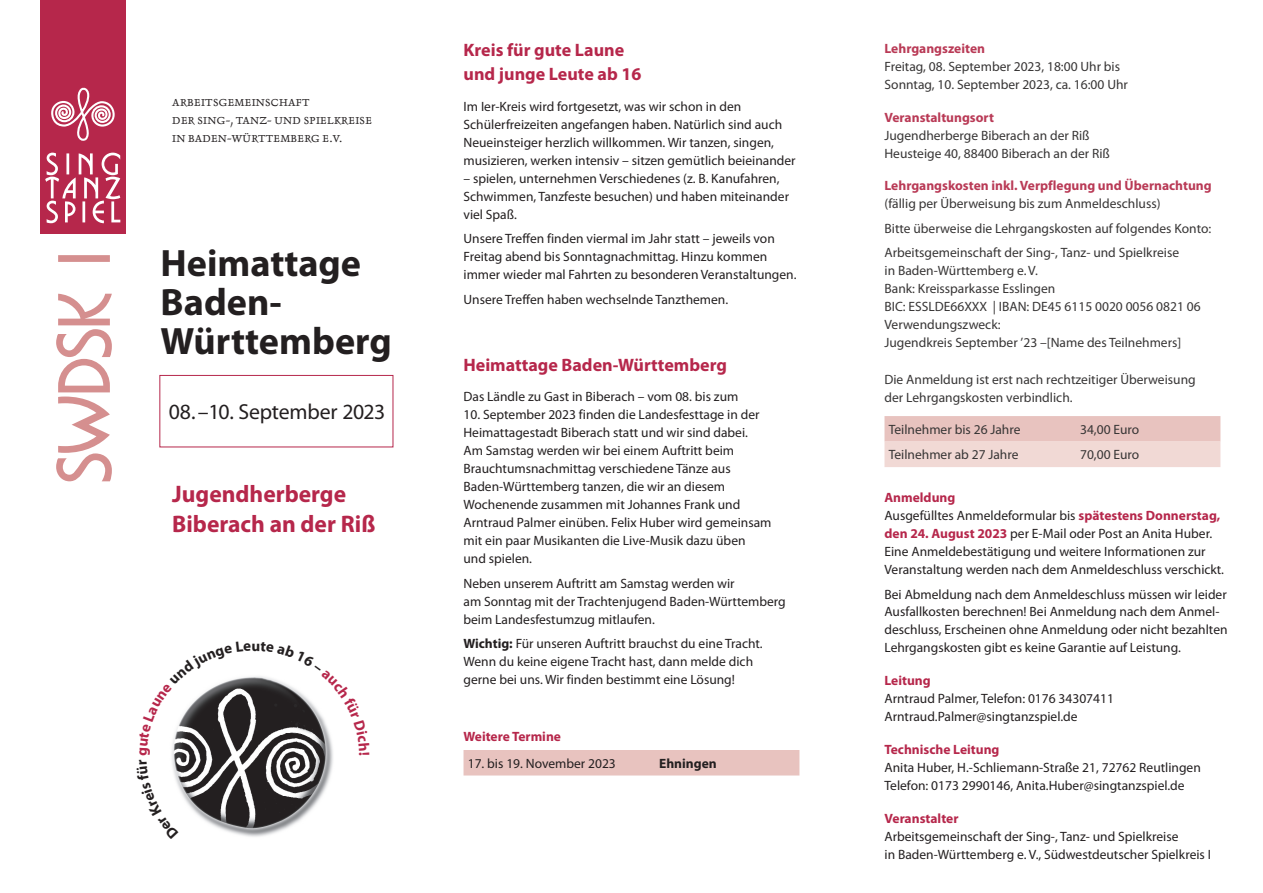
<style>
.page{position:relative;width:1263px;height:893px;background:#fff}
.page>*{position:absolute;margin:0;border:0;box-sizing:border-box;transform-origin:0 0}
.t1{font:700 38.25px/39px "Myriad Pro";color:#231f20}
.t2{font:700 24px/30px "Myriad Pro";color:#b6274b}
.t3{font:21.75px "Myriad Pro";letter-spacing:-.01em;color:#231f20}
.t4{font:700 18px/24px "Myriad Pro";color:#b6274b}
.t5{font:13.5px/18px "Myriad Pro";color:#231f20}
.t6{font:13.5px/18px "Myriad Pro";color:#373535}
.t7{font:700 13.5px "Myriad Pro";color:#b93a56}
.t8{font:13.5px/18px "Delphin LT Std 1";letter-spacing:.02em;color:#231f20}
.t9{font:700 13.5px "Myriad Pro";color:#b6274b}
.t10{font:700 13.5px "Myriad Pro";color:#231f20}
.s1{font-weight:700}
.s2{font-weight:700;color:#b6274b}
</style>
<div class="page">
<div style="left:159px;top:375px;width:234px;height:72px;border:1px solid #b6274b"></div>
<div style="left:40px;top:0;width:85px;height:234px;background:#b6274b"></div>
<svg style="left:51px;top:88px;width:64px;height:53px"></svg>
<svg style="left:45px;top:153px;width:75px;height:71px"></svg>
<svg style="left:56px;top:255px;width:56px;height:226px"></svg>
<div style="left:463px;top:750px;width:336px;height:25px;background:#e8c3bf"></div>
<svg style="left:884px;top:416px;width:336px;height:51px;background:#ecceca"></svg>
<svg style="left:172px;top:676px;width:161px;height:161px"></svg>
<p class="t8" style="left:172px;top:93px;width:201px">ARBEITSGEMEINSCHAFT<br>DER SING-, TANZ- UND SPIELKREISE<br>IN BADEN-WÜRTTEMBERG E.V.</p>
<h1 class="t1" style="left:161px;top:243px;width:233px">Heimattage<br>Baden-<br>Württemberg</h1>
<h3 class="t3" style="left:169px;top:399px;width:218px">08.–10. September 2023</h3>
<h2 class="t2" style="left:172px;top:478px;width:205px">Jugendherberge<br>Biberach an der Riß</h2>
<h3 class="t4" style="left:463px;top:37px;width:179px">Kreis für gute Laune und junge Leute ab 16</h3>
<p class="t5" style="left:463px;top:97px;width:334px">Im Ier-Kreis wird fortgesetzt, was wir schon in den Schülerfreizeiten angefangen haben. Natürlich sind auch Neueinsteiger herzlich willkommen. Wir tanzen, singen, musizieren, werken intensiv – sitzen gemütlich beieinander</p>
<p class="t5" style="left:463px;top:169px;width:327px">– spielen, unternehmen Verschiedenes (z. B. Kanufahren,<br>Schwimmen, Tanzfeste besuchen) und haben miteinander viel Spaß.</p>
<p class="t5" style="left:463px;top:229px;width:335px">Unsere Treffen finden viermal im Jahr statt – jeweils von<br>Freitag abend bis Sonntagnachmittag. Hinzu kommen immer wieder mal Fahrten zu besonderen Veranstaltungen.</p>
<p class="t5" style="left:463px;top:290px;width:266px">Unsere Treffen haben wechselnde Tanzthemen.</p>
<h3 class="t4" style="left:463px;top:352px;width:265px">Heimattage Baden-Württemberg</h3>
<p class="t5" style="left:463px;top:388px;width:276px">Das Ländle zu Gast in Biberach – vom 08. bis zum</p>
<p class="t5" style="left:463px;top:406px;width:309px">10. September 2023 finden die Landesfesttage in der Heimattagestadt Biberach statt und wir sind dabei.<br>Am Samstag werden wir bei einem Auftritt beim Brauchtumsnachmittag verschiedene Tänze aus Baden-Württemberg tanzen, die wir an diesem Wochenende zusammen mit Johannes Frank und Arntraud Palmer einüben. Felix Huber wird gemeinsam mit ein paar Musikanten die Live-Musik dazu üben und spielen.</p>
<p class="t5" style="left:463px;top:574px;width:324px">Neben unserem Auftritt am Samstag werden wir<br>am Sonntag mit der Trachtenjugend Baden-Württemberg beim Landesfestumzug mitlaufen.</p>
<p class="t5" style="left:463px;top:634px;width:301px"><span class="s1">Wichtig:</span> Für unseren Auftritt brauchst du eine Tracht.<br>Wenn du keine eigene Tracht hast, dann melde dich gerne bei uns. Wir finden bestimmt eine Lösung!</p>
<p class="t9" style="left:463px;top:728px;width:99px">Weitere Termine</p>
<p class="t5" style="left:468px;top:754px;width:150px">17. bis 19. November 2023</p>
<p class="t10" style="left:659px;top:754px;width:59px">Ehningen</p>
<p class="t7" style="left:884px;top:39px;width:102px">Lehrgangszeiten</p>
<p class="t6" style="left:884px;top:57px;width:245px">Freitag, 08. September 2023, 18:00 Uhr bis<br>Sonntag, 10. September 2023, ca. 16:00 Uhr</p>
<p class="t7" style="left:884px;top:108px;width:111px">Veranstaltungsort</p>
<p class="t6" style="left:884px;top:126px;width:227px">Jugendherberge Biberach an der Riß<br>Heusteige 40, 88400 Biberach an der Riß</p>
<p class="t7" style="left:884px;top:177px;width:329px">Lehrgangskosten inkl. Verpflegung und Übernachtung</p>
<p class="t6" style="left:884px;top:191px;width:328px;line-height:24.5px">(fällig per Überweisung bis zum Anmeldeschluss)<br>Bitte überweise die Lehrgangskosten auf folgendes Konto:<br>Arbeitsgemeinschaft der Sing-, Tanz- und Spielkreise</p>
<p class="t6" style="left:884px;top:261px;width:318px">in Baden-Württemberg e. V.<br>Bank: Kreissparkasse Esslingen<br>BIC: ESSLDE66XXX | IBAN: DE45 6115 0020 0056 0821 06<br>Verwendungszweck:<br>Jugendkreis September ’23 –[Name des Teilnehmers]</p>
<p class="t6" style="left:884px;top:370px;width:313px">Die Anmeldung ist erst nach rechtzeitiger Überweisung der Lehrgangskosten verbindlich.</p>
<p class="t6" style="left:889px;top:420px;width:133px">Teilnehmer bis 26 Jahre</p>
<p class="t6" style="left:1080px;top:420px;width:61px">34,00 Euro</p>
<p class="t6" style="left:889px;top:446px;width:131px">Teilnehmer ab 27 Jahre</p>
<p class="t6" style="left:1080px;top:446px;width:61px">70,00 Euro</p>
<p class="t5" style="left:884px;top:488px;width:341px"><span class="s2">Anmeldung<br></span>Ausgefülltes Anmeldeformular bis <span class="s2">spätestens Donnerstag, den 24. August 2023</span> per E-Mail oder Post an Anita Huber.<br>Eine Anmeldebestätigung und weitere Informationen zur Veranstaltung werden nach dem Anmeldeschluss verschickt.</p>
<p class="t5" style="left:884px;top:585px;width:345px">Bei Abmeldung nach dem Anmeldeschluss müssen wir leider Ausfallkosten berechnen! Bei Anmeldung nach dem Anmel&shy;deschluss, Erscheinen ohne Anmeldung oder nicht bezahlten Lehrgangskosten gibt es keine Garantie auf Leistung.</p>
<p class="t9" style="left:884px;top:672px;width:48px">Leitung</p>
<p class="t5" style="left:884px;top:690px;width:231px">Arntraud Palmer, Telefon: 0176 34307411<br>Arntraud.Palmer@singtanzspiel.de</p>
<p class="t9" style="left:884px;top:741px;width:116px">Technische Leitung</p>
<p class="t5" style="left:884px;top:758px;width:318px">Anita Huber, H.-Schliemann-Straße 21, 72762 Reutlingen<br>Telefon: 0173 2990146, Anita.Huber@singtanzspiel.de</p>
<p class="t9" style="left:884px;top:810px;width:75px">Veranstalter</p>
<p class="t5" style="left:884px;top:827px;width:328px">Arbeitsgemeinschaft der Sing-, Tanz- und Spielkreise<br>in Baden-Württemberg e. V., Südwestdeutscher Spielkreis I</p>
</div>
